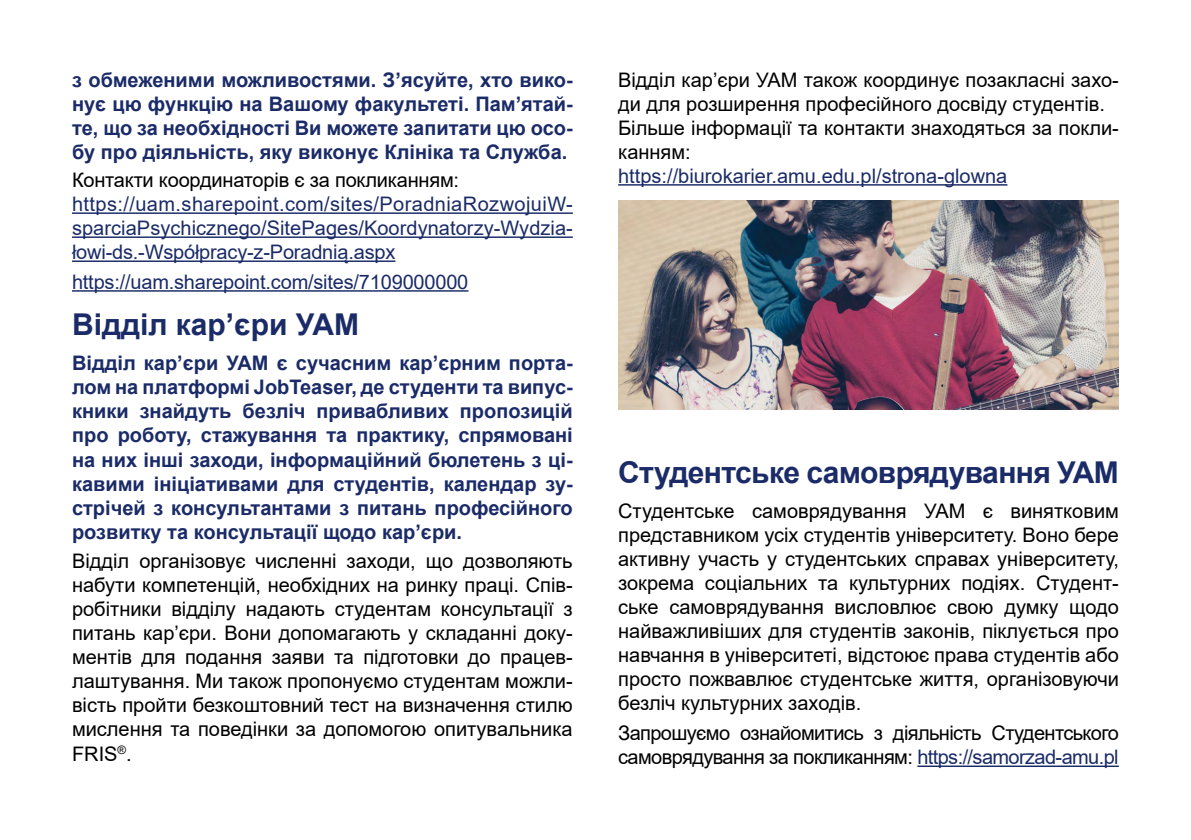
<style>
.page{position:relative;width:1191px;height:840px;background:#fff}
.page>*{position:absolute;margin:0;border:0;box-sizing:border-box;transform-origin:0 0}
.t1{font:700 30px "Arial";letter-spacing:-.02em;color:#1a2b68}
.t2{font:700 30px "Arial";color:#1a2b68}
.t3{font:20px/24px "Arial";color:#000;text-align:justify}
.t4{font:700 20px/24px "Arial";color:#1a2b68;text-align:justify}
.t5{font:20px/24px "Arial";letter-spacing:-.01em;color:#1a2b68;text-align:justify}
.t6{font:20px/24px "Arial";letter-spacing:-.03em;color:#000}
.s1{color:#1a2b68}
</style>
<div class="page">
<hr style="left:72px;top:212px;width:501px;height:2px;background:#1a2b68">
<hr style="left:72px;top:236px;width:501px;height:2px;background:#1a2b68">
<hr style="left:72px;top:260px;width:323px;height:2px;background:#1a2b68">
<hr style="left:72px;top:290px;width:396px;height:1px;background:#1a2b68">
<hr style="left:618px;top:184px;width:389px;height:1px;background:#1a2b68">
<hr style="left:917px;top:765px;width:201px;height:1px;background:#1a2b68">
<img style="left:618px;top:200px;width:501px;height:209px">
<p class="t4" style="left:72px;top:68px;width:502px">з обмеженими можливостями. З’ясуйте, хто вико&shy;нує цю функцію на Вашому факультеті. Пам’ятай&shy;те, що за необхідності Ви можете запитати цю осо&shy;бу про діяльність, яку виконує Клініка та Служба.</p>
<p class="t3" style="left:72px;top:168px;width:389px">Контакти координаторів є за покликанням:</p>
<p class="t5" style="left:72px;top:192px;width:502px">https://uam.sharepoint.com/sites/PoradniaRozwojuiW&shy;sparciaPsychicznego/SitePages/Koordynatorzy-Wydzia&shy;łowi-ds.-Współpracy-z-Poradnią.aspx</p>
<p class="t5" style="left:72px;top:269px;width:398px">https://uam.sharepoint.com/sites/7109000000</p>
<h1 class="t2" style="left:72px;top:304px;width:288px">Відділ кар’єри УАМ</h1>
<p class="t4" style="left:72px;top:352px;width:502px">Відділ кар’єри УАМ є сучасним кар’єрним порта&shy;лом на платформі JobTeaser, де студенти та випус&shy;кники знайдуть безліч привабливих пропозицій про роботу, стажування та практику, спрямовані на них інші заходи, інформаційний бюлетень з ці&shy;кавими ініціативами для студентів, календар зу&shy;стрічей з консультантами з питань професійного розвитку та консультації щодо кар’єри.</p>
<p class="t3" style="left:72px;top:549px;width:502px">Відділ організовує численні заходи, що дозволяють набути компетенцій, необхідних на ринку праці. Спів&shy;робітники відділу надають студентам консультації з питань кар’єри. Вони допомагають у складанні доку&shy;ментів для подання заяви та підготовки до працев&shy;лаштування. Ми також пропонуємо студентам можли&shy;вість пройти безкоштовний тест на визначення стилю мислення та поведінки за допомогою опитувальника FRIS<sup>®</sup>.</p>
<p class="t3" style="left:618px;top:67px;width:502px;text-align:left">Відділ кар’єри УАМ також координує позакласні захо&shy;ди для розширення професійного досвіду студентів.<br>Більше інформації та контакти знаходяться за покли&shy;канням:</p>
<p class="t5" style="left:618px;top:163px;width:391px">https://biurokarier.amu.edu.pl/strona-glowna</p>
<h1 class="t1" style="left:618px;top:452px;width:502px">Студентське самоврядування УАМ</h1>
<p class="t3" style="left:618px;top:498px;width:502px">Студентське самоврядування УАМ є винятковим представником усіх студентів університету. Воно бере активну участь у студентських справах університету, зокрема соціальних та культурних подіях. Студент&shy;ське самоврядування висловлює свою думку щодо найважливіших для студентів законів, піклується про навчання в університеті, відстоює права студентів або просто пожвавлює студентське життя, організовуючи безліч культурних заходів.</p>
<p class="t6" style="left:618px;top:720px;width:502px">Запрошуємо ознайомитись з діяльність Студентського самоврядування за покликанням: <span class="s1">https://samorzad-amu.pl</span></p>
</div>
